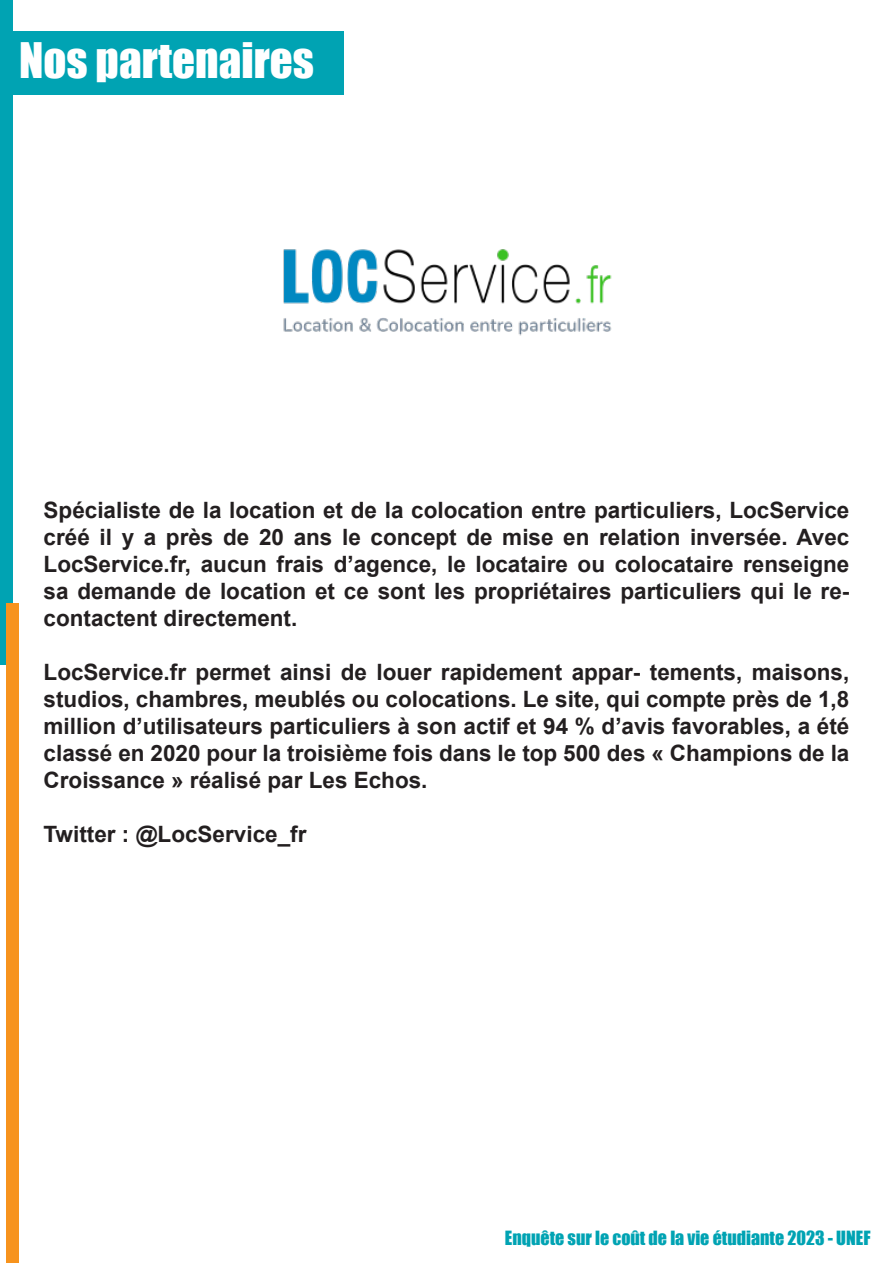
<style>
.page{position:relative;width:893px;height:1263px;background:#fff}
.page>*{position:absolute;margin:0;border:0;box-sizing:border-box;transform-origin:0 0}
.t1{font:45px "Impact";color:#fff}
.t2{font:700 22.5px/27px "Arial";color:#231f20;text-align:justify}
.t3{font:18px "Impact";color:#00a3b3}
</style>
<div class="page">
<div style="left:0;top:0;width:13px;height:664px;background:#00a3b3"></div>
<div style="left:6px;top:604px;width:13px;height:659px;background:#f7931d"></div>
<div style="left:14px;top:32px;width:330px;height:63px;background:#00a3b3"></div>
<img style="left:283px;top:249px;width:329px;height:87px">
<p class="t1" style="left:19px;top:25px;width:297px">Nos partenaires</p>
<p class="t2" style="left:44px;top:497px;width:807px">Spécialiste de la location et de la colocation entre particuliers, LocService créé il y a près de 20 ans le concept de mise en relation inversée. Avec LocService.fr, aucun frais d’agence, le locataire ou colocataire renseigne sa demande de location et ce sont les propriétaires particuliers qui le re&shy;contactent directement.</p>
<p class="t2" style="left:44px;top:659px;width:807px">LocService.fr permet ainsi de louer rapidement appar- tements, maisons, studios, chambres, meublés ou colocations. Le site, qui compte près de 1,8 million d’utilisateurs particuliers à son actif et 94 % d’avis favorables, a été classé en 2020 pour la troisième fois dans le top 500 des « Champions de la Croissance » réalisé par Les Echos.</p>
<p class="t2" style="left:44px;top:821px;width:264px">Twitter : @LocService_fr</p>
<p class="t3" style="left:505px;top:1224px;width:367px">Enquête sur le coût de la vie étudiante 2023 - UNEF</p>
</div>
